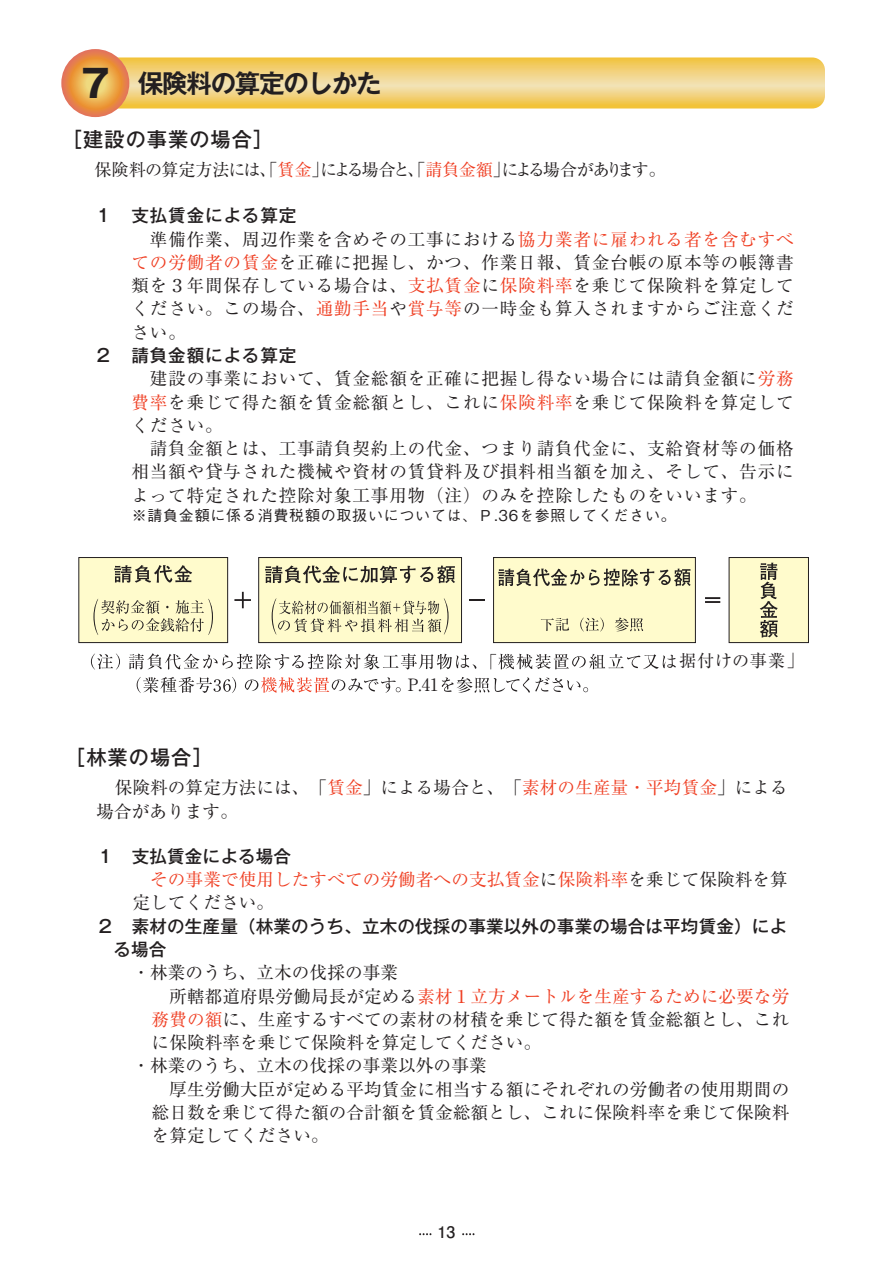
<style>
.page{position:relative;width:893px;height:1263px;background:#fff}
.page>*{position:absolute;margin:0;border:0;box-sizing:border-box;transform-origin:0 0}
.t1{font:700 38.25px "Gothic MB101 Pro";color:#231f20}
.t2{font:700 25.5px "Gothic MB101 Pro De";letter-spacing:-.05em;color:#231f20}
.t3{font:500 20.25px "Gothic MB101 Pr 6 N";letter-spacing:.05em;color:#231f20}
.t4{font:17.55px/23.2px "Ryumin Pro";letter-spacing:.05em;color:#231f20;text-align:justify}
.t5{font:17.55px/23.2px "Ryumin Pro";letter-spacing:.01em;color:#231f20}
.t6{font:17.55px/23.2px "Ryumin Pro";letter-spacing:.01em;color:#ef3e22}
.t7{font:500 17.55px/23.2px "Gothic MB101 Pr 6 N";letter-spacing:.01em;color:#231f20}
.t8{font:500 17.55px "Gothic MB101 Pr 6 N";letter-spacing:.05em;color:#231f20}
.t9{font:16.95px "Ryumin Pro";letter-spacing:-.04em;color:#231f20}
.t10{font:16.95px "Ryumin Pro";letter-spacing:-.02em;color:#231f20}
.t11{font:700 15.9px "Futo Go B101 Pro";color:#231f20}
.t12{font:500 15px "Gothic BBB Pr 6";letter-spacing:.05em;color:#231f20}
.s1{color:#ef3e22}
.s2{color:#231f20}
</style>
<div class="page">
<div style="left:79px;top:557px;width:149px;height:85px;background:#fffbcc"></div>
<div style="left:79px;top:557px;width:149px;height:86px;border:1px solid #231f20"></div>
<div style="left:259px;top:557px;width:202px;height:85px;background:#fffbcc"></div>
<div style="left:258px;top:557px;width:204px;height:86px;border:1px solid #231f20"></div>
<div style="left:494px;top:557px;width:201px;height:85px;background:#fffbcc"></div>
<div style="left:493px;top:557px;width:203px;height:86px;border:1px solid #231f20"></div>
<div style="left:729px;top:557px;width:79px;height:85px;background:#fffbcc"></div>
<div style="left:729px;top:557px;width:80px;height:86px;border:1px solid #231f20"></div>
<svg style="left:91px;top:653px;width:29px;height:17px"></svg>
<svg style="left:129px;top:653px;width:347px;height:17px"></svg>
<svg style="left:490px;top:654px;width:186px;height:15px"></svg>
<svg style="left:137px;top:677px;width:99px;height:16px"></svg>
<svg style="left:245px;top:677px;width:156px;height:16px"></svg>
<svg style="left:442px;top:677px;width:146px;height:16px"></svg>
<svg style="left:93px;top:599px;width:120px;height:36px"></svg>
<svg style="left:541px;top:618px;width:28px;height:13px"></svg>
<svg style="left:580px;top:617px;width:24px;height:15px"></svg>
<svg style="left:615px;top:617px;width:28px;height:14px"></svg>
<svg style="left:114px;top:565px;width:78px;height:18px"></svg>
<svg style="left:265px;top:565px;width:190px;height:18px"></svg>
<svg style="left:498px;top:568px;width:193px;height:18px"></svg>
<svg style="left:760px;top:563px;width:18px;height:74px"></svg>
<svg style="left:705px;top:597px;width:15px;height:6px"></svg>
<svg style="left:470px;top:599px;width:15px;height:2px"></svg>
<svg style="left:234px;top:592px;width:17px;height:16px"></svg>
<svg style="left:272px;top:598px;width:177px;height:36px"></svg>
<svg style="left:117px;top:57px;width:708px;height:52px;background:#f2d279"></svg>
<svg style="left:61px;top:49px;width:68px;height:68px;background:#ea9e53"></svg>
<svg style="left:419px;top:1233px;width:12px;height:2px"></svg>
<svg style="left:462px;top:1233px;width:12px;height:2px"></svg>
<h1 class="t1" style="left:76px;top:52px;width:40px">７</h1>
<h2 class="t2" style="left:138px;top:62px;width:245px">保険料の算定のしかた</h2>
<p class="t3" style="left:62px;top:122px;width:213px">［建設の事業の場合］</p>
<p class="t9" style="left:95px;top:157px;width:573px">保険料の算定方法には、「<span class="s1">賃金</span>」による場合と、「<span class="s1">請負金額</span>」による場合があります。</p>
<p class="t8" style="left:95px;top:201px;width:203px">１　支払賃金による算定</p>
<p class="t4" style="left:131px;top:226px;width:664px">　準備作業、周辺作業を含めその工事における<span class="s1">協力業者に雇われる者を含むすべての労働者の賃金</span>を正確に把握し、かつ、作業日報、賃金台帳の原本等の帳簿書類を３年間保存している場合は、<span class="s1">支払賃金</span>に<span class="s1">保険料率</span>を乗じて保険料を算定してください。この場合、<span class="s1">通勤手当</span>や<span class="s1">賞与等</span>の一時金も算入されますからご注意ください。</p>
<p class="t8" style="left:95px;top:341px;width:203px">２　請負金額による算定</p>
<p class="t4" style="left:131px;top:366px;width:664px;text-align:left">　建設の事業において、賃金総額を正確に把握し得ない場合には請負金額に<span class="s1">労務費率</span>を乗じて得た額を賃金総額とし、これに<span class="s1">保険料率</span>を乗じて保険料を算定してください。<br>　請負金額とは、工事請負契約上の代金、つまり請負代金に、支給資材等の価格相当額や貸与された機械や資材の賃貸料及び損料相当額を加え、そして、告示によって特定された控除対象工事用物（注）のみを控除したものをいいます。</p>
<p class="t12" style="left:132px;top:503px;width:546px">※請負金額に係る消費税額の取扱いについては、Ｐ.36を参照してください。</p>
<p class="t10" style="left:408px;top:672px;width:32px">P.41</p>
<p class="t10" style="left:679px;top:648px;width:126px">据付けの事業」</p>
<p class="t3" style="left:65px;top:741px;width:149px">［林業の場合］</p>
<p class="t5" style="left:96px;top:775px;width:693px;text-indent:18px">保険料の算定方法には、「<span class="s1">賃金</span>」による場合と、「<span class="s1">素材の生産量・平均賃金</span>」による場合があります。</p>
<p class="t7" style="left:96px;top:843px;width:196px">１　支払賃金による場合</p>
<p class="t6" style="left:132px;top:867px;width:657px;text-indent:18px">その事業で使用したすべての労働者への支払賃金<span class="s2">に</span>保険料率<span class="s2">を乗じて保険料を算定してください。</span></p>
<p class="t7" style="left:113px;top:913px;width:675px;text-indent:-17px">２　素材の生産量（林業のうち、立木の伐採の事業以外の事業の場合は平均賃金）による場合</p>
<p class="t5" style="left:132px;top:960px;width:267px">・林業のうち、立木の伐採の事業</p>
<p class="t6" style="left:152px;top:983px;width:639px"><span class="s2">　所轄都道府県労働局長が定める</span>素材１立方メートルを生産するために必要な労</p>
<p class="t5" style="left:152px;top:1006px;width:639px"><span class="s1">務費の額</span>に、生産するすべての素材の材積を乗じて得た額を賃金総額とし、これ</p>
<p class="t5" style="left:152px;top:1030px;width:391px">に保険料率を乗じて保険料を算定してください。</p>
<p class="t5" style="left:132px;top:1053px;width:356px">・林業のうち、立木の伐採の事業以外の事業</p>
<p class="t5" style="left:152px;top:1076px;width:639px">　厚生労働大臣が定める平均賃金に相当する額にそれぞれの労働者の使用期間の</p>
<p class="t5" style="left:152px;top:1100px;width:639px">総日数を乗じて得た額の合計額を賃金総額とし、これに保険料率を乗じて保険料</p>
<p class="t5" style="left:152px;top:1123px;width:178px">を算定してください。</p>
<p class="t11" style="left:438px;top:1219px;width:19px">13</p>
</div>
